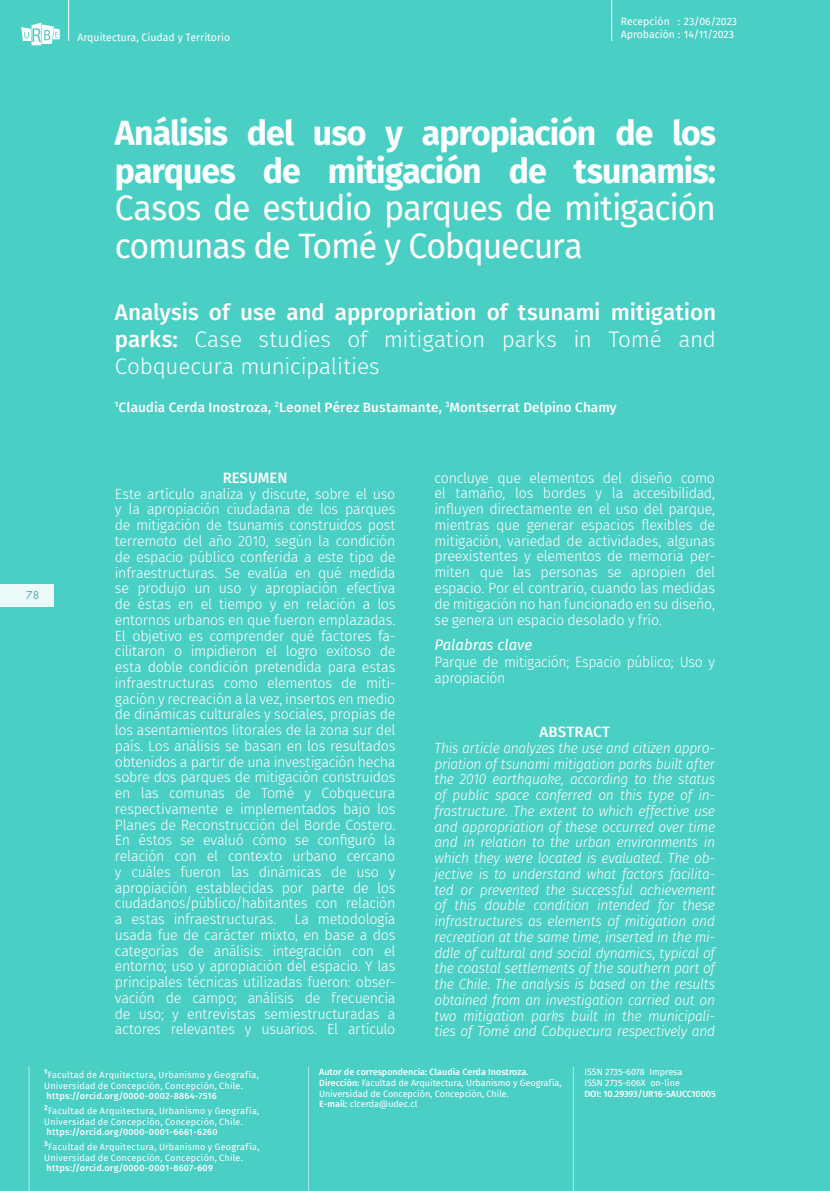
<style>
.page{position:relative;width:830px;height:1191px;background:#fff}
.page>*{position:absolute;margin:0;border:0;box-sizing:border-box;transform-origin:0 0}
.t1{font:700 34.5px/37.5px "Fira Sans";letter-spacing:-.03em;color:#fff;text-align:justify}
.t2{font:300 22.5px/27px "Fira Sans";letter-spacing:-.01em;color:#fff;text-align:justify}
.t3{font:300 15px/16.5px "Fira Sans";letter-spacing:-.025em;color:#fff;scale:.93 1}
.t4{font:500 15px "Fira Sans";color:#fff}
.t5{font:italic 15px "Fira Sans";letter-spacing:-.005em;color:#fff}
.t6{font:300 14.7px/15.8px "Fira Sans";letter-spacing:-.02em;color:#fff;text-align:justify}
.t7{font:italic 300 14.7px/15.8px "Fira Sans";letter-spacing:-.025em;color:#fff;text-align:justify;scale:.94 1}
.t8{font:500 13.5px "Fira Sans";letter-spacing:.01em;color:#fff}
.t9{font:10.5px "Fira Sans";color:#fff}
.t10{font:10.5px "Futura Std";color:#47a9b4}
.t11{font:9px/10.8px "Fira Sans";letter-spacing:.02em;color:#fff}
.t12{font:9px/10.8px "Fira Sans";color:#fff}
.t13{font:500 9px "Fira Sans";letter-spacing:.02em;color:#fff}
.t14{font:500 9px "Fira Sans";color:#fff}
.s1{font-weight:400}
.s2{font-weight:500}
</style>
<div class="page">
<div style="left:0;top:0;width:829px;height:1191px;background:#4acfc5"></div>
<div style="left:0;top:584px;width:53px;height:22px;background:#ecfaf9"></div>
<hr style="left:68px;top:0;width:1px;height:41px;background:#fff">
<svg style="left:21px;top:23px;width:39px;height:22px"></svg>
<hr style="left:611px;top:0;width:1px;height:41px;background:#fff">
<hr style="left:308px;top:1066px;width:1px;height:125px;background:#fff">
<hr style="left:572px;top:1066px;width:1px;height:125px;background:#fff">
<hr style="left:29px;top:1066px;width:1px;height:125px;background:#fff">
<p class="t9" style="left:77px;top:30px;width:154px">Arquitectura, Ciudad y Territorio</p>
<p class="t9" style="left:620px;top:14px;width:118px">Recepción : 23/06/2023</p>
<p class="t9" style="left:620px;top:26px;width:115px">Aprobación : 14/11/2023</p>
<p class="t1" style="left:115px;top:112px;width:602px">Análisis del uso y apropiación de los parques de mitigación de tsunamis:<br><span class="s1">Casos de estudio parques de mitigación comunas de Tomé y Cobquecura</span></p>
<p class="t2" style="left:115px;top:298px;width:602px"><span class="s2">Analysis of use and appropriation of tsunami mitigation parks:</span> Case studies of mitigation parks in Tomé and Cobquecura municipalities</p>
<p class="t10" style="left:26px;top:588px;width:14px">78</p>
<p class="t8" style="left:115px;top:396px;width:503px"><sup>1</sup>Claudia Cerda Inostroza, <sup>2</sup>Leonel Pérez Bustamante, <sup>3</sup>Montserrat Delpino Chamy</p>
<p class="t4" style="left:222px;top:466px;width:66px">RESUMEN</p>
<p class="t6" style="left:115px;top:485px;width:282px">Este artículo analiza y discute, sobre el uso y la apropiación ciudadana de los parques de mitigación de tsunamis construidos post terremoto del año 2010, según la condición de espacio público conferida a este tipo de infraestructuras. Se evalúa en qué medida se produjo un uso y apropiación efectiva de éstas en el tiempo y en relación a los entornos urbanos en que fueron emplazadas.<br>El objetivo es comprender qué factores fa&shy;cilitaron o impidieron el logro exitoso de esta doble condición pretendida para estas infraestructuras como elementos de miti&shy;gación y recreación a la vez, insertos en medio de dinámicas culturales y sociales, propias de los asentamientos litorales de la zona sur del país. Los análisis se basan en los resultados obtenidos a partir de una investigación hecha sobre dos parques de mitigación construidos en las comunas de Tomé y Cobquecura respectivamente e implementados bajo los Planes de Reconstrucción del Borde Costero.<br>En éstos se evaluó cómo se configuró la relación con el contexto urbano cercano y cuáles fueron las dinámicas de uso y apropiación establecidas por parte de los ciudadanos/público/habitantes con relación a estas infraestructuras. La metodología usada fue de carácter mixto, en base a dos categorías de análisis: integración con el entorno; uso y apropiación del espacio. Y las principales técnicas utilizadas fueron: obser&shy;vación de campo; análisis de frecuencia de uso; y entrevistas semiestructuradas a actores relevantes y usuarios. El artículo</p>
<p class="t6" style="left:434px;top:469px;width:282px">concluye que elementos del diseño como el tamaño, los bordes y la accesibilidad, influyen directamente en el uso del parque, mientras que generar espacios flexibles de mitigación, variedad de actividades, algunas preexistentes y elementos de memoria per&shy;miten que las personas se apropien del espacio. Por el contrario, cuando las medidas de mitigación no han funcionado en su diseño, se genera un espacio desolado y frío.</p>
<p class="t5" style="left:434px;top:633px;width:99px">Palabras clave</p>
<p class="t3" style="left:434px;top:653px;width:303px">Parque de mitigación; Espacio público; Uso y apropiación</p>
<p class="t4" style="left:539px;top:719px;width:72px">ABSTRACT</p>
<p class="t7" style="left:434px;top:740px;width:300px">This article analyzes the use and citizen appro&shy;priation of tsunami mitigation parks built after the 2010 earthquake, according to the status of public space conferred on this type of in&shy;frastructure. The extent to which effective use and appropriation of these occurred over time and in relation to the urban environments in which they were located is evaluated. The ob&shy;jective is to understand what factors facilita&shy;ted or prevented the successful achievement of this double condition intended for these infrastructures as elements of mitigation and recreation at the same time, inserted in the mi&shy;ddle of cultural and social dynamics, typical of the coastal settlements of the southern part of the Chile. The analysis is based on the results obtained from an investigation carried out on two mitigation parks built in the municipali&shy;ties of Tomé and Cobquecura respectively and</p>
<p class="t11" style="left:44px;top:1069px;width:216px"><sup>1</sup>Facultad de Arquitectura, Urbanismo y Geografía,<br>Universidad de Concepción, Concepción, Chile.</p>
<p class="t13" style="left:46px;top:1089px;width:172px">https://orcid.org/0000-0002-8864-7516</p>
<p class="t11" style="left:44px;top:1105px;width:216px"><sup>2</sup>Facultad de Arquitectura, Urbanismo y Geografía,<br>Universidad de Concepción, Concepción, Chile.</p>
<p class="t13" style="left:46px;top:1125px;width:172px">https://orcid.org/0000-0001-6661-6260</p>
<p class="t11" style="left:44px;top:1141px;width:217px"><sup>3</sup>Facultad de Arquitectura, Urbanismo y Geografía,<br>Universidad de Concepción, Concepción, Chile.</p>
<p class="t13" style="left:46px;top:1161px;width:168px">https://orcid.org/0000-0001-8607-609</p>
<p class="t14" style="left:319px;top:1064px;width:211px">Autor de correspondencia: Claudia Cerda Inostroza.</p>
<p class="t12" style="left:319px;top:1077px;width:244px"><span class="s2">Dirección:</span> Facultad de Arquitectura, Urbanismo y Geografía,<br>Universidad de Concepción, Concepción, Chile.</p>
<p class="t12" style="left:319px;top:1098px;width:99px"><span class="s2">E-mail:</span> clcerda@udec.cl</p>
<p class="t12" style="left:584px;top:1066px;width:99px">ISSN 2735-6078 Impresa</p>
<p class="t12" style="left:584px;top:1077px;width:97px">ISSN 2735-606X on-line</p>
<p class="t14" style="left:584px;top:1086px;width:133px">DOI: 10.29393/UR16-5AUCC10005</p>
</div>
